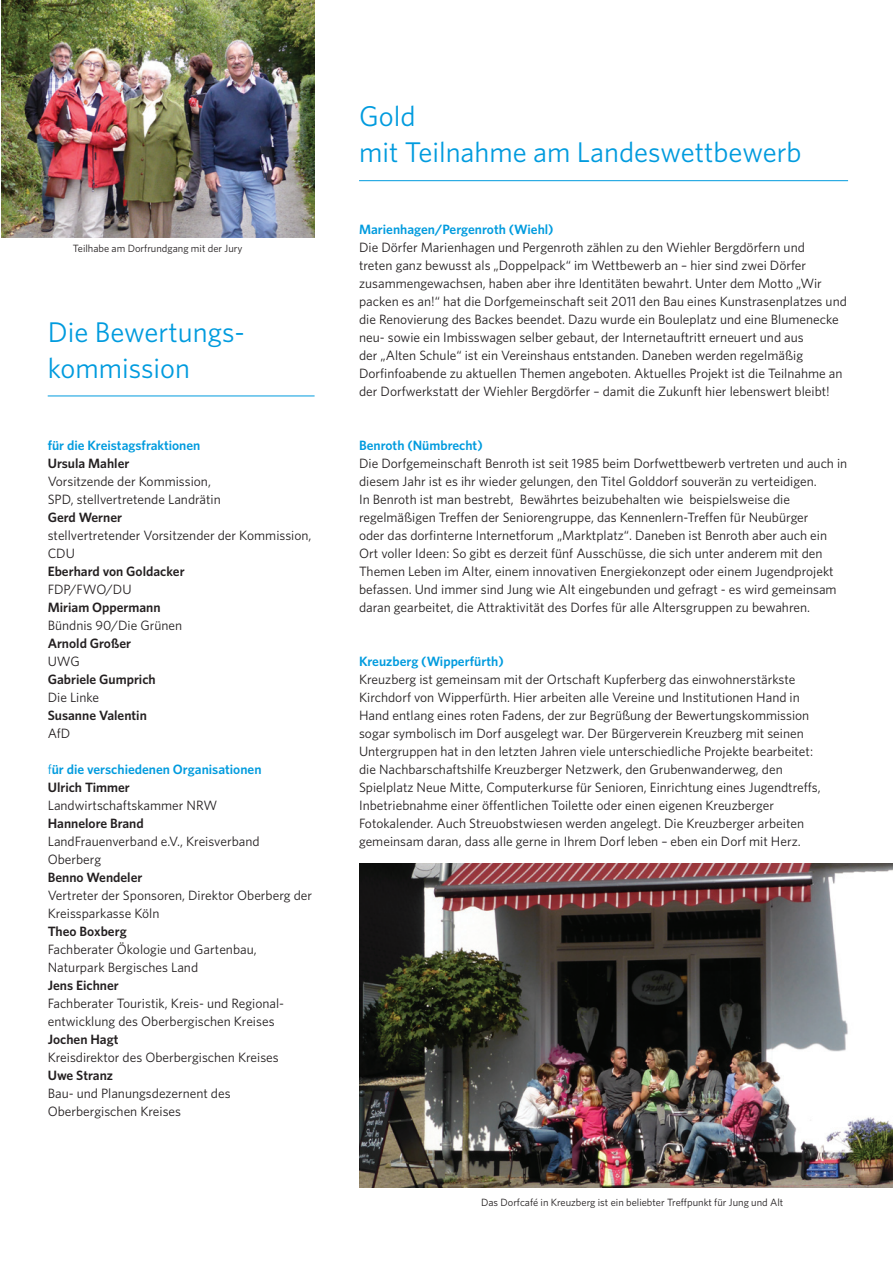
<style>
.page{position:relative;width:893px;height:1263px;background:#fff}
.page>*{position:absolute;margin:0;border:0;box-sizing:border-box;transform-origin:0 0}
.t1{font:28.5px/36px "Whitney";color:#009bde}
.t2{font:13.5px/18px "Whitney";color:#231f20}
.t3{font:600 13.5px "Whitney";color:#231f20}
.t4{font:600 13.5px/18px "Whitney";color:#009bde}
.t5{font:10.5px "Whitney";color:#231f20}
.s1{font-weight:400}
.s2{color:#231f20}
</style>
<div class="page">
<hr style="left:48px;top:396px;width:267px;height:1px;background:#009bde">
<hr style="left:359px;top:180px;width:489px;height:1px;background:#009bde">
<img style="left:359px;top:863px;width:534px;height:325px">
<img style="left:1px;top:0;width:313px;height:237px">
<p class="t5" style="left:73px;top:242px;width:171px">Teilhabe am Dorfrundgang mit der Jury</p>
<h1 class="t1" style="left:48px;top:314px;width:199px">Die Bewertungs&shy;kommission</h1>
<p class="t4" style="left:48px;top:436px;width:154px">für die Kreistagsfraktionen</p>
<p class="t3" style="left:48px;top:455px;width:83px">Ursula Mahler</p>
<p class="t2" style="left:48px;top:472px;width:175px">Vorsitzende der Kommission,<br>SPD, stellvertretende Landrätin</p>
<p class="t3" style="left:48px;top:509px;width:76px">Gerd Werner</p>
<p class="t2" style="left:48px;top:526px;width:265px">stellvertretender Vorsitzender der Kommission,<br>CDU</p>
<p class="t3" style="left:48px;top:563px;width:138px">Eberhard von Goldacker</p>
<p class="t2" style="left:48px;top:580px;width:85px">FDP/FWO/DU</p>
<p class="t3" style="left:48px;top:599px;width:114px">Miriam Oppermann</p>
<p class="t2" style="left:48px;top:616px;width:136px">Bündnis 90/Die Grünen</p>
<p class="t3" style="left:48px;top:635px;width:85px">Arnold Großer</p>
<p class="t2" style="left:48px;top:652px;width:34px">UWG</p>
<p class="t3" style="left:48px;top:671px;width:110px">Gabriele Gumprich</p>
<p class="t2" style="left:48px;top:688px;width:53px">Die Linke</p>
<p class="t3" style="left:48px;top:707px;width:101px">Susanne Valentin</p>
<p class="t2" style="left:48px;top:724px;width:24px">AfD</p>
<p class="t4" style="left:48px;top:760px;width:215px"><span class="s1">f</span>ür die verschiedenen Organisationen<br><span class="s2">Ulrich Timmer</span></p>
<p class="t2" style="left:48px;top:796px;width:171px">Landwirtschaftskammer NRW</p>
<p class="t3" style="left:48px;top:815px;width:98px">Hannelore Brand</p>
<p class="t2" style="left:48px;top:832px;width:213px">LandFrauenverband e.V., Kreisverband<br>Oberberg</p>
<p class="t3" style="left:48px;top:869px;width:96px">Benno Wendeler</p>
<p class="t2" style="left:48px;top:886px;width:266px">Vertreter der Sponsoren, Direktor Oberberg der<br>Kreissparkasse Köln</p>
<p class="t3" style="left:48px;top:923px;width:80px">Theo Boxberg</p>
<p class="t2" style="left:48px;top:940px;width:211px">Fachberater Ökologie und Gartenbau,<br>Naturpark Bergisches Land</p>
<p class="t3" style="left:48px;top:977px;width:73px">Jens Eichner</p>
<p class="t2" style="left:48px;top:994px;width:238px">Fachberater Touristik, Kreis- und Regional&shy;entwicklung des Oberbergischen Kreises</p>
<p class="t3" style="left:48px;top:1031px;width:72px">Jochen Hagt</p>
<p class="t2" style="left:48px;top:1048px;width:233px">Kreisdirektor des Oberbergischen Kreises</p>
<p class="t3" style="left:48px;top:1067px;width:67px">Uwe Stranz</p>
<p class="t2" style="left:48px;top:1084px;width:184px">Bau- und Planungsdezernent des<br>Oberbergischen Kreises</p>
<h1 class="t1" style="left:359px;top:98px;width:444px">Gold<br>mit Teilnahme am Landeswettbewerb</h1>
<p class="t4" style="left:359px;top:220px;width:196px">Marienhagen/Pergenroth (Wiehl)</p>
<p class="t2" style="left:359px;top:238px;width:489px">Die Dörfer Marienhagen und Pergenroth zählen zu den Wiehler Bergdörfern und<br>treten ganz bewusst als „Doppelpack“ im Wettbewerb an – hier sind zwei Dörfer zusammengewachsen, haben aber ihre Identitäten bewahrt. Unter dem Motto „Wir packen es an!“ hat die Dorfgemeinschaft seit 2011 den Bau eines Kunstrasenplatzes und die Renovierung des Backes beendet. Dazu wurde ein Bouleplatz und eine Blumenecke neu- sowie ein Imbisswagen selber gebaut, der Internetauftritt erneuert und aus<br>der „Alten Schule“ ist ein Vereinshaus entstanden. Daneben werden regelmäßig Dorfinfoabende zu aktuellen Themen angeboten. Aktuelles Projekt ist die Teilnahme an der Dorfwerkstatt der Wiehler Bergdörfer – damit die Zukunft hier lebenswert bleibt!</p>
<p class="t4" style="left:359px;top:436px;width:125px">Benroth (Nümbrecht)</p>
<p class="t2" style="left:359px;top:454px;width:490px">Die Dorfgemeinschaft Benroth ist seit 1985 beim Dorfwettbewerb vertreten und auch in diesem Jahr ist es ihr wieder gelungen, den Titel Golddorf souverän zu verteidigen.<br>In Benroth ist man bestrebt, Bewährtes beizubehalten wie beispielsweise die regelmäßigen Treffen der Seniorengruppe, das Kennenlern-Treffen für Neubürger<br>oder das dorfinterne Internetforum „Marktplatz“. Daneben ist Benroth aber auch ein Ort voller Ideen: So gibt es derzeit fünf Ausschüsse, die sich unter anderem mit den Themen Leben im Alter, einem innovativen Energiekonzept oder einem Jugendprojekt befassen. Und immer sind Jung wie Alt eingebunden und gefragt - es wird gemeinsam daran gearbeitet, die Attraktivität des Dorfes für alle Altersgruppen zu bewahren.</p>
<p class="t4" style="left:359px;top:652px;width:146px">Kreuzberg (Wipperfürth)</p>
<p class="t2" style="left:359px;top:670px;width:463px">Kreuzberg ist gemeinsam mit der Ortschaft Kupferberg das einwohnerstärkste Kirchdorf von Wipperfürth. Hier arbeiten alle Vereine und Institutionen Hand in Hand entlang eines roten Fadens, der zur Begrüßung der Bewertungskommission sogar symbolisch im Dorf ausgelegt war. Der Bürgerverein Kreuzberg mit seinen Untergruppen hat in den letzten Jahren viele unterschiedliche Projekte bearbeitet: die Nachbarschaftshilfe Kreuzberger Netzwerk, den Grubenwanderweg, den Spielplatz Neue Mitte, Computerkurse für Senioren, Einrichtung eines Jugendtreffs, Inbetriebnahme einer öffentlichen Toilette oder einen eigenen Kreuzberger Fotokalender. Auch Streuobstwiesen werden angelegt. Die Kreuzberger arbeiten gemeinsam daran, dass alle gerne in Ihrem Dorf leben – eben ein Dorf mit Herz.</p>
<p class="t5" style="left:481px;top:1196px;width:304px">Das Dorfcafé in Kreuzberg ist ein beliebter Treffpunkt für Jung und Alt</p>
</div>
